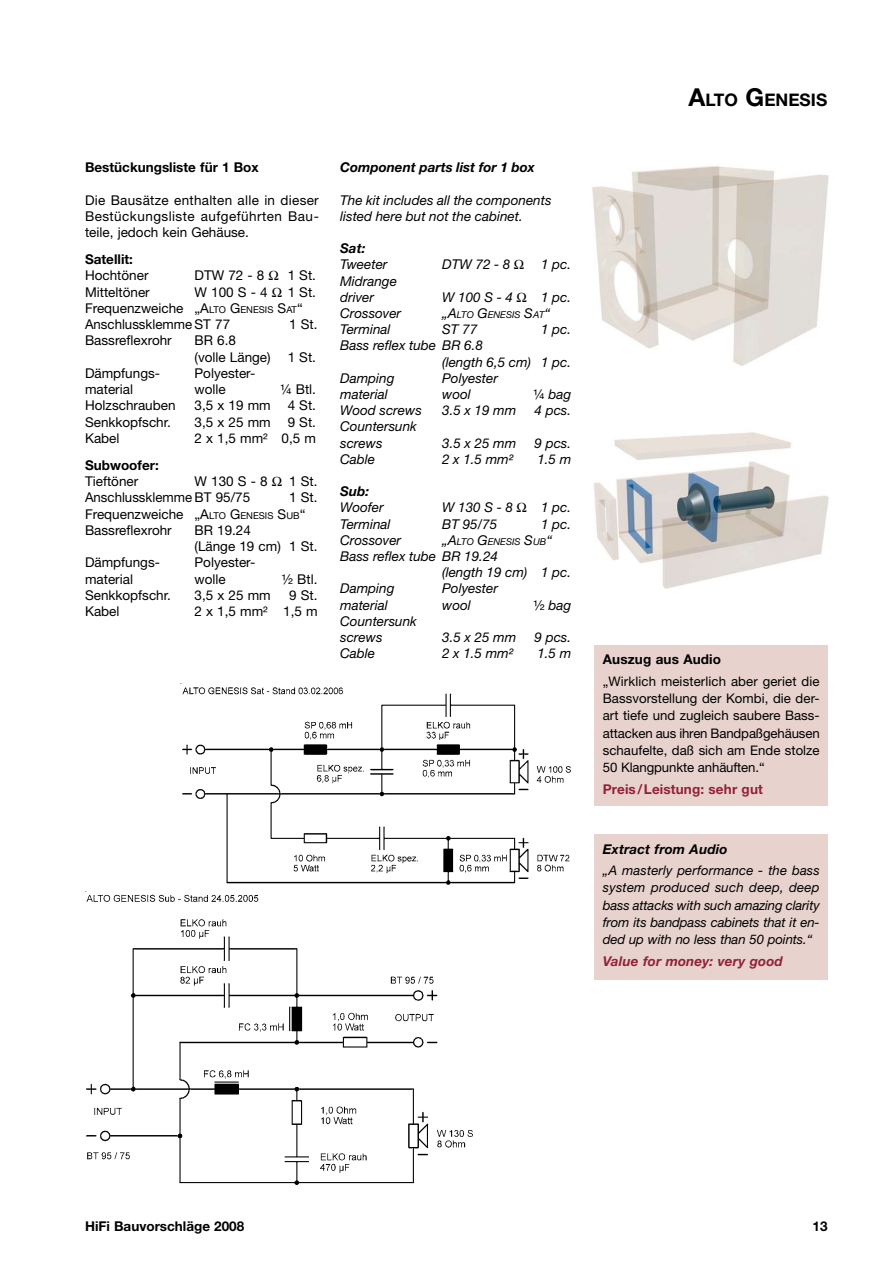
<style>
.page{position:relative;width:893px;height:1263px;background:#fff}
.page>*{position:absolute;margin:0;border:0;box-sizing:border-box;transform-origin:0 0}
.t1{font:700 17.4px "Helvetica Neue";color:#000}
.t2{font:13.5px/16.2px "Helvetica Neue";color:#000}
.t3{font:italic 13.5px/16.2px "Helvetica Neue";color:#000}
.t4{font:700 13.5px "Helvetica Neue";color:#000}
.t5{font:italic 700 13.5px "Helvetica Neue";color:#000}
.t6{font:700 13.5px "Helvetica Neue";letter-spacing:.01em;color:#922136}
.t7{font:italic 700 13.5px "Helvetica Neue";letter-spacing:.01em;color:#922136}
.t8{font:13.2px/17.2px "Helvetica Neue";color:#000;text-align:justify}
.t9{font:italic 13.2px/17.2px "Helvetica Neue";letter-spacing:-.01em;color:#000;text-align:justify}
.t10{font:italic 9.45px "Helvetica Neue";color:#000}
.s1{font-size:9.45px}
.s2{font-size:13.5px}
.s3{font-style:normal}
.s4{font-size:24.75px}
</style>
<div class="page">
<div style="left:594px;top:645px;width:234px;height:160px;background:#e7d2cd"></div>
<img style="left:182px;top:687px;width:389px;height:198px">
<img style="left:86px;top:894px;width:387px;height:291px">
<img style="left:592px;top:166px;width:237px;height:200px">
<img style="left:593px;top:432px;width:236px;height:157px">
<div style="left:594px;top:834px;width:234px;height:146px;background:#e7d2cd"></div>
<p class="t4" style="left:85px;top:159px;width:175px">Bestückungsliste für 1 Box</p>
<p class="t2" style="left:85px;top:192px;width:235px;text-align:justify">Die Bausätze enthalten alle in dieser Bestückungsliste aufgeführten Bau&shy;teile, jedoch kein Gehäuse.</p>
<p class="t4" style="left:85px;top:251px;width:49px">Satellit:</p>
<p class="t2" style="left:85px;top:267px;width:65px">Hochtöner</p>
<p class="t2" style="left:195px;top:267px;width:71px">DTW 72 - 8</p>
<p class="t2" style="left:288px;top:267px;width:30px">1 St.</p>
<p class="t2" style="left:85px;top:283px;width:66px">Mitteltöner</p>
<p class="t2" style="left:195px;top:283px;width:75px">W 100 S - 4</p>
<p class="t2" style="left:85px;top:283px;width:232px;text-indent:203px">1 St.<br>Frequenzweiche „A<span class="s1">lto</span> G<span class="s1">enesi s</span> S<span class="s1">at</span>“<br>Anschlussklemme ST 77</p>
<p class="t2" style="left:289px;top:316px;width:30px">1 St.</p>
<p class="t2" style="left:85px;top:332px;width:88px">Bassreflexrohr</p>
<p class="t2" style="left:195px;top:332px;width:78px">BR 6.8<br>(volle Länge)</p>
<p class="t2" style="left:288px;top:348px;width:30px">1 St.</p>
<p class="t2" style="left:85px;top:365px;width:77px">Dämpfungs-</p>
<p class="t2" style="left:195px;top:365px;width:62px">Polyester-</p>
<p class="t2" style="left:85px;top:381px;width:50px">material</p>
<p class="t2" style="left:195px;top:381px;width:33px">wolle</p>
<p class="t2" style="left:280px;top:381px;width:37px">¼ Btl.</p>
<p class="t2" style="left:85px;top:397px;width:92px">Holzschrauben</p>
<p class="t2" style="left:195px;top:397px;width:78px">3,5 x 19 mm</p>
<p class="t2" style="left:288px;top:397px;width:30px">4 St.</p>
<p class="t2" style="left:85px;top:414px;width:87px">Senkkopfschr.</p>
<p class="t2" style="left:195px;top:414px;width:78px">3,5 x 25 mm</p>
<p class="t2" style="left:288px;top:414px;width:30px">9 St.</p>
<p class="t2" style="left:85px;top:430px;width:36px">Kabel</p>
<p class="t2" style="left:195px;top:430px;width:123px">2 x 1,5 mm² 0,5 m</p>
<p class="t4" style="left:85px;top:457px;width:75px">Subwoofer:</p>
<p class="t2" style="left:85px;top:473px;width:55px">Tieftöner</p>
<p class="t2" style="left:195px;top:473px;width:75px">W 130 S - 8</p>
<p class="t2" style="left:289px;top:473px;width:30px">1 St.</p>
<p class="t2" style="left:85px;top:489px;width:167px">Anschlussklemme BT 95/75</p>
<p class="t2" style="left:85px;top:489px;width:234px;text-indent:204px">1 St.<br>Frequenzweiche „A<span class="s1">lto</span> G<span class="s1">enesis</span> S<span class="s1">ub</span>“<br>Bassreflexrohr</p>
<p class="t2" style="left:195px;top:522px;width:124px">BR 19.24<br>(Länge 19 cm) 1 St.</p>
<p class="t2" style="left:85px;top:554px;width:77px">Dämpfungs-</p>
<p class="t2" style="left:195px;top:554px;width:62px">Polyester-</p>
<p class="t2" style="left:85px;top:570px;width:50px">material</p>
<p class="t2" style="left:195px;top:570px;width:33px">wolle</p>
<p class="t2" style="left:282px;top:570px;width:37px">½ Btl.</p>
<p class="t2" style="left:85px;top:587px;width:87px">Senkkopfschr.</p>
<p class="t2" style="left:195px;top:587px;width:78px">3,5 x 25 mm</p>
<p class="t2" style="left:289px;top:587px;width:30px">9 St.</p>
<p class="t2" style="left:85px;top:603px;width:36px">Kabel</p>
<p class="t2" style="left:195px;top:603px;width:125px">2 x 1,5 mm² 1,5 m</p>
<p class="t5" style="left:340px;top:159px;width:197px">Component parts list for 1 box</p>
<p class="t3" style="left:340px;top:191px;width:213px">The kit includes all the components listed here but not the cabinet.</p>
<p class="t5" style="left:340px;top:240px;width:27px">Sat:</p>
<p class="t3" style="left:340px;top:256px;width:49px">Tweeter</p>
<p class="t3" style="left:442px;top:256px;width:70px">DTW 72 - 8</p>
<p class="t3" style="left:541px;top:256px;width:32px">1 pc.</p>
<p class="t3" style="left:340px;top:272px;width:58px">Midrange driver</p>
<p class="t3" style="left:442px;top:289px;width:72px">W 100 S - 4</p>
<p class="t3" style="left:541px;top:289px;width:32px">1 pc.</p>
<p class="t3" style="left:340px;top:305px;width:62px">Crossover</p>
<p class="t10" style="left:442px;top:309px;width:109px"><span class="s2">„A</span>lto <span class="s2">G</span>enesis <span class="s2">S</span>at<span class="s2">“</span></p>
<p class="t3" style="left:340px;top:321px;width:52px">Terminal</p>
<p class="t3" style="left:442px;top:321px;width:37px">ST 77</p>
<p class="t3" style="left:541px;top:321px;width:32px">1 pc.</p>
<p class="t3" style="left:340px;top:337px;width:144px">Bass reflex tube BR 6.8</p>
<p class="t3" style="left:442px;top:353px;width:130px">(length 6,5 cm) 1 pc.</p>
<p class="t3" style="left:340px;top:370px;width:56px">Damping</p>
<p class="t3" style="left:442px;top:370px;width:57px">Polyester</p>
<p class="t3" style="left:340px;top:386px;width:49px">material</p>
<p class="t3" style="left:442px;top:386px;width:30px">wool</p>
<p class="t3" style="left:534px;top:386px;width:39px"><span class="s3">¼</span> bag</p>
<p class="t3" style="left:340px;top:402px;width:83px">Wood screws</p>
<p class="t3" style="left:442px;top:402px;width:75px">3.5 x 19 mm</p>
<p class="t3" style="left:535px;top:402px;width:38px">4 pcs.</p>
<p class="t3" style="left:340px;top:418px;width:78px">Countersunk screws</p>
<p class="t3" style="left:442px;top:434px;width:75px">3.5 x 25 mm</p>
<p class="t3" style="left:535px;top:434px;width:38px">9 pcs.</p>
<p class="t3" style="left:340px;top:451px;width:37px">Cable</p>
<p class="t3" style="left:442px;top:451px;width:72px">2 x 1.5 mm²</p>
<p class="t3" style="left:537px;top:451px;width:35px">1.5 m</p>
<p class="t5" style="left:340px;top:483px;width:30px">Sub:</p>
<p class="t3" style="left:340px;top:499px;width:45px">Woofer</p>
<p class="t3" style="left:442px;top:499px;width:72px">W 130 S - 8</p>
<p class="t3" style="left:541px;top:499px;width:32px">1 pc.</p>
<p class="t3" style="left:340px;top:515px;width:52px">Terminal</p>
<p class="t3" style="left:442px;top:515px;width:57px">BT 95/75</p>
<p class="t3" style="left:541px;top:515px;width:32px">1 pc.</p>
<p class="t3" style="left:340px;top:532px;width:62px">Crossover</p>
<p class="t10" style="left:442px;top:536px;width:111px"><span class="s2">„A</span>lto <span class="s2">G</span>enesis <span class="s2">S</span>ub<span class="s2">“</span></p>
<p class="t3" style="left:340px;top:548px;width:159px">Bass reflex tube BR 19.24</p>
<p class="t3" style="left:442px;top:564px;width:130px">(length 19 cm) 1 pc.</p>
<p class="t3" style="left:340px;top:580px;width:56px">Damping</p>
<p class="t3" style="left:442px;top:580px;width:57px">Polyester</p>
<p class="t3" style="left:340px;top:596px;width:49px">material</p>
<p class="t3" style="left:442px;top:596px;width:30px">wool</p>
<p class="t3" style="left:534px;top:596px;width:39px"><span class="s3">½</span> bag</p>
<p class="t3" style="left:340px;top:613px;width:78px">Countersunk screws</p>
<p class="t3" style="left:442px;top:629px;width:75px">3.5 x 25 mm</p>
<p class="t3" style="left:535px;top:629px;width:38px">9 pcs.</p>
<p class="t3" style="left:340px;top:645px;width:37px">Cable</p>
<p class="t3" style="left:442px;top:645px;width:72px">2 x 1.5 mm²</p>
<p class="t3" style="left:537px;top:645px;width:35px">1.5 m</p>
<p class="t1" style="left:689px;top:89px;width:140px"><span class="s4">A</span>lto <span class="s4">G</span>enesis</p>
<p class="t4" style="left:603px;top:651px;width:120px">Auszug aus Audio</p>
<p class="t8" style="left:603px;top:672px;width:218px">„Wirklich meisterlich aber geriet die Bass-vorstellung der Kombi, die der&shy;art tiefe und zugleich saubere Bass&shy;attacken aus ih- ren Bandpaßgehäusen schaufelte, daß sich am Ende stolze 50 Klangpunkte anhäuften.“</p>
<p class="t6" style="left:603px;top:780px;width:162px">Preis/Leistung: sehr gut</p>
<p class="t5" style="left:603px;top:840px;width:126px">Extract from Audio</p>
<p class="t9" style="left:603px;top:861px;width:218px">„A masterly performance - the bass system produced such deep, deep bass attacks with such amazing clarity from its bandpass cabinets that it en&shy;ded up with no less than 50 points.“</p>
<p class="t7" style="left:603px;top:952px;width:182px">Value for money: very good</p>
<p class="t4" style="left:85px;top:1218px;width:161px">HiFi Bauvorschläge 2008</p>
<p class="t4" style="left:813px;top:1218px;width:16px">13</p>
</div>
